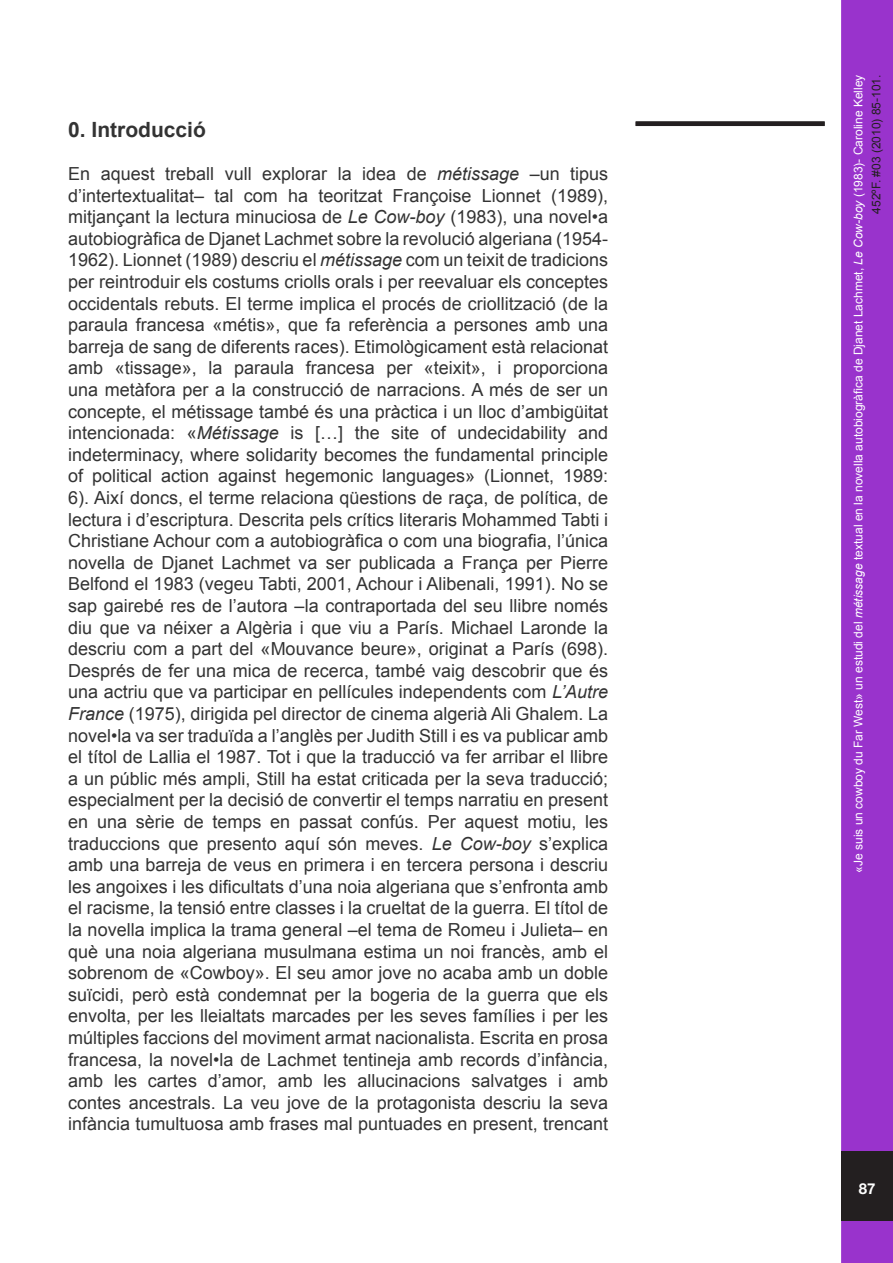
<style>
.page{position:relative;width:893px;height:1263px;background:#fff}
.page>*{position:absolute;margin:0;border:0;box-sizing:border-box;transform-origin:0 0}
.t1{font:700 21px "Arial";color:#333}
.t2{font:18px/21.6px "Arial";color:#333;text-align:justify}
.t3{font:700 15px "Helvetica Neue";color:#fff}
.t4{font:12px/18px "Arial";color:#fff;text-align:right}
.s1{font-style:italic}
.s2{color:#231f20}
</style>
<div class="page">
<div style="left:841px;top:0;width:52px;height:1263px;background:#93c;border:3px solid #93c"></div>
<div style="left:841px;top:1151px;width:52px;height:70px;background:#231f20"></div>
<div style="left:636px;top:121px;width:189px;height:5px;background:#231f20"></div>
<p class="t1" style="left:68px;top:115px;width:139px">0. Introducció</p>
<p class="t2" style="left:68px;top:163px;width:541px">En aquest treball vull explorar la idea de <span class="s1">métissage</span> –un tipus d’intertextualitat– tal com ha teoritzat Françoise Lionnet (1989), mitjançant la lectura minuciosa de <span class="s1">Le Cow-boy</span> (1983), una novel•a autobiogràfica de Djanet Lachmet sobre la revolució algeriana (1954- 1962). Lionnet (1989) descriu el <span class="s1">métissage</span> com un teixit de tradicions per reintroduir els costums criolls orals i per reevaluar els conceptes occidentals rebuts. El terme implica el procés de criollització (de la paraula francesa «métis», que fa referència a persones amb una barreja de sang de diferents races). Etimològicament està relacionat amb «tissage», la paraula francesa per «teixit», i proporciona una metàfora per a la construcció de narracions. A més de ser un concepte, el métissage també és una pràctica i un lloc d’ambigüitat intencionada: «<span class="s1">Métissage</span> is […] the site of undecidability and indeterminacy, where solidarity becomes the fundamental principle of political action against hegemonic languages» (Lionnet, 1989:<br>6). Així doncs, el terme relaciona qüestions de raça, de política, de lectura i d’escriptura. Descrita pels crítics literaris Mohammed Tabti i Christiane Achour com a autobiogràfica o com una biografia, l’única novella de Djanet Lachmet va ser publicada a França per Pierre Belfond el 1983 (vegeu Tabti, 2001, Achour i Alibenali, 1991). No se sap gairebé res de l’autora –la contraportada del seu llibre només diu que va néixer a Algèria i que viu a París. Michael Laronde la descriu com a part del «Mouvance beure», originat a París (698).<br>Després de fer una mica de recerca, també vaig descobrir que és una actriu que va participar en pellícules independents com <span class="s1">L’Autre France</span> (1975), dirigida pel director de cinema algerià Ali Ghalem. La novel•la va ser traduïda a l’anglès per Judith Still i es va publicar amb el títol de Lallia el 1987. Tot i que la traducció va fer arribar el llibre a un públic més ampli, Still ha estat criticada per la seva traducció; especialment per la decisió de convertir el temps narratiu en present en una sèrie de temps en passat confús. Per aquest motiu, les traduccions que presento aquí són meves. <span class="s1">Le Cow-boy</span> s’explica amb una barreja de veus en primera i en tercera persona i descriu les angoixes i les dificultats d’una noia algeriana que s’enfronta amb el racisme, la tensió entre classes i la crueltat de la guerra. El títol de la novella implica la trama general –el tema de Romeu i Julieta– en què una noia algeriana musulmana estima un noi francès, amb el sobrenom de «Cowboy». El seu amor jove no acaba amb un doble suïcidi, però està condemnat per la bogeria de la guerra que els envolta, per les lleialtats marcades per les seves famílies i per les múltiples faccions del moviment armat nacionalista. Escrita en prosa francesa, la novel•la de Lachmet tentineja amb records d’infància, amb les cartes d’amor, amb les allucinacions salvatges i amb contes ancestrals. La veu jove de la protagonista descriu la seva infància tumultuosa amb frases mal puntuades en present, trencant</p>
<p class="t4" style="left:849px;top:873px;width:800px;rotate:-90deg">«Je suis un cowboy du Far West» un estudi del <span class="s1">métissage</span> textual en la novella autobiogràfica de Djanet Lachmet, <span class="s1">Le Cow-boy</span> (1983)- Caroline Kelley<br><span class="s2">452ºF. #03 (2010) 85-101.</span></p>
<p class="t3" style="left:859px;top:1179px;width:18px">87</p>
</div>
